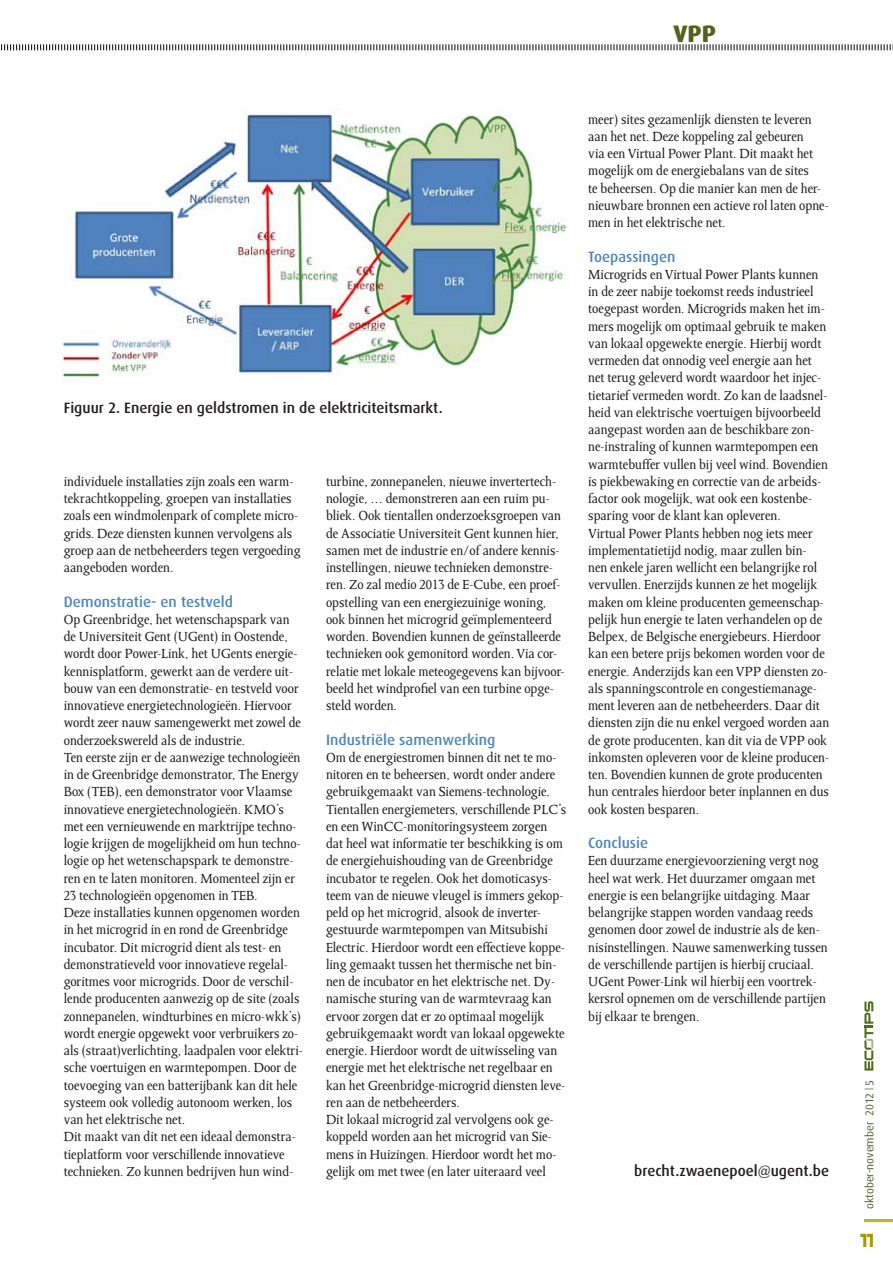
<style>
.page{position:relative;width:893px;height:1263px;background:#fff}
.page>*{position:absolute;margin:0;border:0;box-sizing:border-box;transform-origin:0 0}
.t1{font:25.5px "Bitsumishi";color:#a99901}
.t2{font:800 23.85px "Dax";color:#57611c}
.t3{font:15px/17.2px "Octavian MT Std";color:#231f20}
.t4{font:500 15px "Dax";color:#231f20}
.t5{font:11.25px "Dax";color:#4e602b}
.s1{font-family:"Dax";font-weight:500;color:#4e89b9}
.s2{font-size:9px}
</style>
<div class="page">
<img style="left:63px;top:109px;width:503px;height:268px">
<hr style="left:864px;top:1219px;width:29px;height:3px;background:#c0b430">
<svg style="left:1px;top:44px;width:892px;height:7px"></svg>
<svg style="left:864px;top:1001px;width:9px;height:69px"></svg>
<p class="t2" style="left:673px;top:20px;width:44px">VPP</p>
<p class="t4" style="left:64px;top:400px;width:380px">Figuur 2. Energie en geldstromen in de elektriciteitsmarkt.</p>
<p class="t3" style="left:64px;top:473px;width:238px">individuele installaties zijn zoals een warm&shy;tekrachtkoppeling, groepen van installaties zoals een windmolenpark of complete micro&shy;grids. Deze diensten kunnen vervolgens als groep aan de netbeheerders tegen vergoeding aangeboden worden.</p>
<p class="t3" style="left:64px;top:594px;width:241px"><span class="s1">Demonstratie- en testveld<br></span>Op Greenbridge, het wetenschapspark van de Universiteit Gent (UGent) in Oostende, wordt door Power-Link, het UGents energie&shy;kennisplatform, gewerkt aan de verdere uit&shy;bouw van een demonstratie- en testveld voor innovatieve energietechnologieën. Hiervoor wordt zeer nauw samengewerkt met zowel de onderzoekswereld als de industrie.<br>Ten eerste zijn er de aanwezige technologieën in de Greenbridge demonstrator, The Energy Box (TEB), een demonstrator voor Vlaamse innovatieve energietechnologieën. KMO’s met een vernieuwende en marktrijpe techno&shy;logie krijgen de mogelijkheid om hun techno&shy;logie op het wetenschapspark te demonstre&shy;ren en te laten monitoren. Momenteel zijn er 23 technologieën opgenomen in TEB.<br>Deze installaties kunnen opgenomen worden in het microgrid in en rond de Greenbridge incubator. Dit microgrid dient als test- en demonstratieveld voor innovatieve regelal&shy;goritmes voor microgrids. Door de verschil&shy;lende producenten aanwezig op de site (zoals zonnepanelen, windturbines en micro-wkk’s) wordt energie opgewekt voor verbruikers zo&shy;als (straat)verlichting, laadpalen voor elektri&shy;sche voertuigen en warmtepompen. Door de toevoeging van een batterijbank kan dit hele systeem ook volledig autonoom werken, los van het elektrische net.<br>Dit maakt van dit net een ideaal demonstra&shy;tieplatform voor verschillende innovatieve technieken. Zo kunnen bedrijven hun wind-</p>
<p class="t3" style="left:326px;top:473px;width:240px">turbine, zonnepanelen, nieuwe invertertech&shy;nologie, … demonstreren aan een ruim pu&shy;bliek. Ook tientallen onderzoeksgroepen van de Associatie Universiteit Gent kunnen hier, samen met de industrie en/of andere kennis&shy;instellingen, nieuwe technieken demonstre&shy;ren. Zo zal medio 2013 de E-Cube, een proef&shy;opstelling van een energiezuinige woning, ook binnen het microgrid geïmplementeerd worden. Bovendien kunnen de geïnstalleerde technieken ook gemonitord worden. Via cor&shy;relatie met lokale meteogegevens kan bijvoor&shy;beeld het windprofiel van een turbine opge&shy;steld worden.</p>
<p class="t3" style="left:326px;top:732px;width:242px"><span class="s1">Industriële samenwerking<br></span>Om de energiestromen binnen dit net te mo&shy;nitoren en te beheersen, wordt onder andere gebruikgemaakt van Siemens-technologie.<br>Tientallen energiemeters, verschillende PLC’s en een WinCC-monitoringsysteem zorgen dat heel wat informatie ter beschikking is om de energiehuishouding van de Greenbridge incubator te regelen. Ook het domoticasys&shy;teem van de nieuwe vleugel is immers gekop&shy;peld op het microgrid, alsook de inverter&shy;gestuurde warmtepompen van Mitsubishi Electric. Hierdoor wordt een effectieve koppe&shy;ling gemaakt tussen het thermische net bin&shy;nen de incubator en het elektrische net. Dy&shy;namische sturing van de warmtevraag kan ervoor zorgen dat er zo optimaal mogelijk gebruikgemaakt wordt van lokaal opgewekte energie. Hierdoor wordt de uitwisseling van energie met het elektrische net regelbaar en kan het Greenbridge-microgrid diensten leve&shy;ren aan de netbeheerders.<br>Dit lokaal microgrid zal vervolgens ook ge&shy;koppeld worden aan het microgrid van Sie&shy;mens in Huizingen. Hierdoor wordt het mo&shy;gelijk om met twee (en later uiteraard veel</p>
<p class="t3" style="left:588px;top:111px;width:242px">meer) sites gezamenlijk diensten te leveren aan het net. Deze koppeling zal gebeuren<br>via een Virtual Power Plant. Dit maakt het mogelijk om de energiebalans van de sites<br>te beheersen. Op die manier kan men de her&shy;nieuwbare bronnen een actieve rol laten opne&shy;men in het elektrische net.</p>
<p class="t3" style="left:588px;top:249px;width:242px"><span class="s1">Toepassingen<br></span>Microgrids en Virtual Power Plants kunnen in de zeer nabije toekomst reeds industrieel toegepast worden. Microgrids maken het im&shy;mers mogelijk om optimaal gebruik te maken van lokaal opgewekte energie. Hierbij wordt vermeden dat onnodig veel energie aan het net terug geleverd wordt waardoor het injec&shy;tietarief vermeden wordt. Zo kan de laadsnel&shy;heid van elektrische voertuigen bijvoorbeeld aangepast worden aan de beschikbare zon&shy;ne-instraling of kunnen warmtepompen een warmtebuffer vullen bij veel wind. Bovendien is piekbewaking en correctie van de arbeids&shy;factor ook mogelijk, wat ook een kostenbe&shy;sparing voor de klant kan opleveren.<br>Virtual Power Plants hebben nog iets meer implementatietijd nodig, maar zullen bin&shy;nen enkele jaren wellicht een belangrijke rol vervullen. Enerzijds kunnen ze het mogelijk maken om kleine producenten gemeenschap&shy;pelijk hun energie te laten verhandelen op de Belpex, de Belgische energiebeurs. Hierdoor kan een betere prijs bekomen worden voor de energie. Anderzijds kan een VPP diensten zo&shy;als spanningscontrole en congestiemanage&shy;ment leveren aan de netbeheerders. Daar dit diensten zijn die nu enkel vergoed worden aan de grote producenten, kan dit via de VPP ook inkomsten opleveren voor de kleine producen&shy;ten. Bovendien kunnen de grote producenten hun centrales hierdoor beter inplannen en dus ook kosten besparen.</p>
<p class="t3" style="left:588px;top:835px;width:241px"><span class="s1">Conclusie<br></span>Een duurzame energievoorziening vergt nog heel wat werk. Het duurzamer omgaan met energie is een belangrijke uitdaging. Maar belangrijke stappen worden vandaag reeds genomen door zowel de industrie als de ken&shy;nisinstellingen. Nauwe samenwerking tussen de verschillende partijen is hierbij cruciaal.<br>UGent Power-Link wil hierbij een voortrek&shy;kersrol opnemen om de verschillende partijen bij elkaar te brengen.</p>
<p class="t4" style="left:634px;top:1162px;width:196px">brecht.zwaenepoel@ugent.be</p>
<p class="t5" style="left:863px;top:1209px;width:131px;rotate:-90deg">oktober-november 2012 <span class="s2">|</span> 5</p>
<p class="t1" style="left:861px;top:1230px;width:15px">11</p>
</div>
